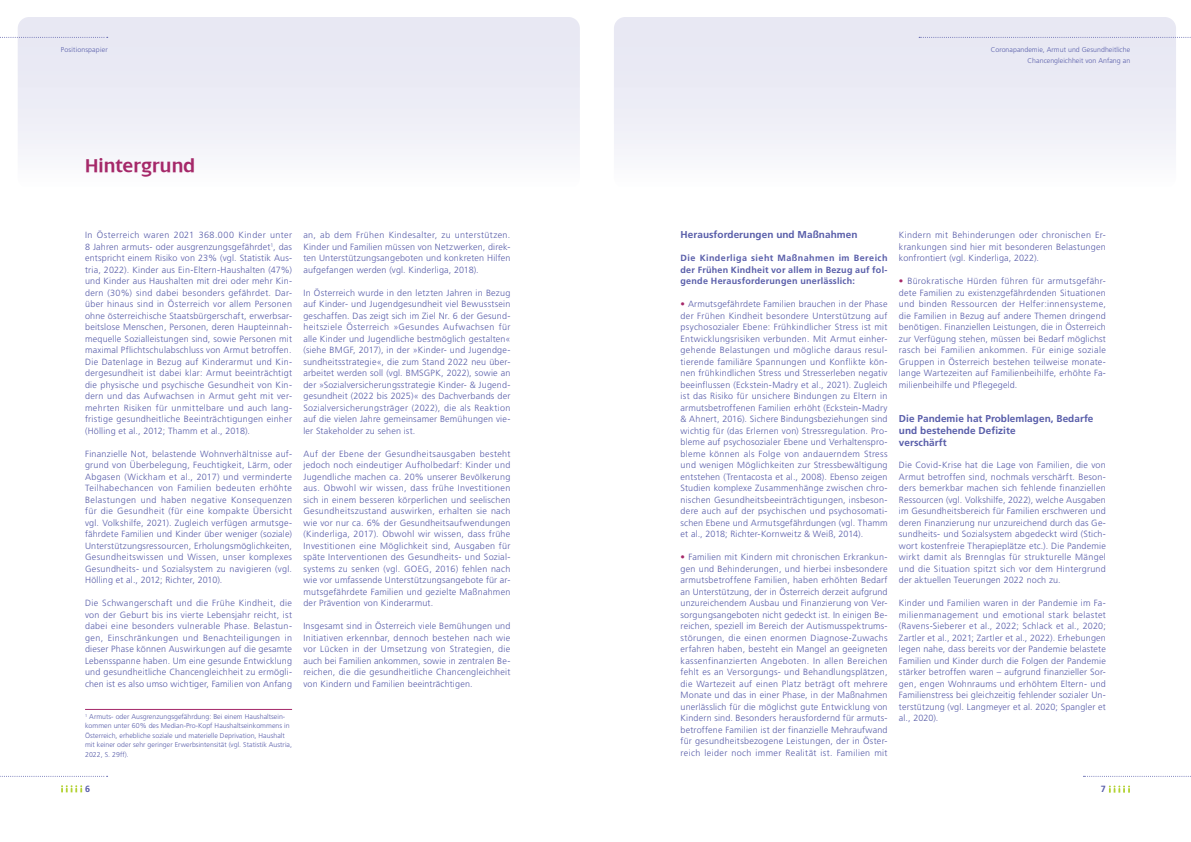
<style>
.page{position:relative;width:1191px;height:842px;background:#fff}
.page>*{position:absolute;margin:0;border:0;box-sizing:border-box;transform-origin:0 0}
.t1{font:600 20px "Dialog";letter-spacing:.005em;color:#a52869}
.t2{font:700 10px/12px "Frutiger";letter-spacing:.005em;color:#585da9}
.t3{font:300 9px/11.5px "Frutiger";letter-spacing:.02em;color:#585da9;text-align:justify}
.t4{font:700 9px/11.5px "Frutiger";letter-spacing:.025em;color:#585da9;text-align:justify}
.t5{font:300 7px/9.5px "Frutiger";letter-spacing:.005em;color:#585da9;text-align:right}
.s1{color:#a52869}
</style>
<div class="page">
<div style="left:18px;top:17px;width:562px;height:172px;background:linear-gradient(to bottom,#e4e4f1,#fafafc);border-radius:11px"></div>
<div style="left:614px;top:17px;width:562px;height:172px;background:linear-gradient(to bottom,#e4e4f1,#fafafc);border-radius:11px"></div>
<svg style="left:0;top:776px;width:108px;height:1px"></svg>
<svg style="left:1083px;top:776px;width:108px;height:1px"></svg>
<svg style="left:1108px;top:785px;width:22px;height:8px"></svg>
<svg style="left:61px;top:785px;width:21px;height:7px"></svg>
<svg style="left:919px;top:37px;width:272px;height:1px"></svg>
<svg style="left:0;top:37px;width:108px;height:1px"></svg>
<hr style="left:85px;top:709px;width:207px;height:1px;background:#a52869">
<p class="t5" style="left:61px;top:45px;width:48px">Positionspapier</p>
<h1 class="t1" style="left:85px;top:154px;width:112px">Hintergrund</h1>
<p class="t3" style="left:85px;top:230px;width:208px">In Österreich waren 2021 368.000 Kinder unter 8 Jahren armuts- oder ausgrenzungsgefährdet<sup>1</sup>, das entspricht einem Risiko von 23% (vgl. Statistik Aus&shy;tria, 2022). Kinder aus Ein-Eltern-Haushalten (47%) und Kinder aus Haushalten mit drei oder mehr Kin&shy;dern (30%) sind dabei besonders gefährdet. Dar&shy;über hinaus sind in Österreich vor allem Personen ohne österreichische Staatsbürgerschaft, erwerbsar&shy;beitslose Menschen, Personen, deren Haupteinnah&shy;mequelle Sozialleistungen sind, sowie Personen mit maximal Pflichtschulabschluss von Armut betroffen.<br>Die Datenlage in Bezug auf Kinderarmut und Kin&shy;dergesundheit ist dabei klar: Armut beeinträchtigt die physische und psychische Gesundheit von Kin&shy;dern und das Aufwachsen in Armut geht mit ver&shy;mehrten Risiken für unmittelbare und auch lang&shy;fristige gesundheitliche Beeinträchtigungen einher (Hölling et al., 2012; Thamm et al., 2018).</p>
<p class="t3" style="left:85px;top:448px;width:208px">Finanzielle Not, belastende Wohnverhältnisse auf&shy;grund von Überbelegung, Feuchtigkeit, Lärm, oder Abgasen (Wickham et al., 2017) und verminderte Teilhabechancen von Familien bedeuten erhöhte Belastungen und haben negative Konsequenzen für die Gesundheit (für eine kompakte Übersicht vgl. Volkshilfe, 2021). Zugleich verfügen armutsge&shy;fährdete Familien und Kinder über weniger (soziale)<br>Unterstützungsressourcen, Erholungsmöglichkeiten, Gesundheitswissen und Wissen, unser komplexes Gesundheits- und Sozialsystem zu navigieren (vgl.<br>Hölling et al., 2012; Richter, 2010).</p>
<p class="t3" style="left:85px;top:598px;width:208px">Die Schwangerschaft und die Frühe Kindheit, die von der Geburt bis ins vierte Lebensjahr reicht, ist dabei eine besonders vulnerable Phase. Belastun&shy;gen, Einschränkungen und Benachteiligungen in dieser Phase können Auswirkungen auf die gesamte Lebensspanne haben. Um eine gesunde Entwicklung und gesundheitliche Chancengleichheit zu ermögli&shy;chen ist es also umso wichtiger, Familien von Anfang</p>
<p class="t5" style="left:85px;top:712px;width:208px;text-align:left"><sup>1</sup> Armuts- oder Ausgrenzungsgefährdung: Bei einem Haushaltsein&shy;kommen unter 60% des Median-Pro-Kopf Haushaltseinkommens in Österreich, erhebliche soziale und materielle Deprivation, Haushalt mit keiner oder sehr geringer Erwerbsintensität (vgl. Statistik Austria, 2022, S. 29ff).</p>
<p class="t3" style="left:303px;top:230px;width:208px">an, ab dem Frühen Kindesalter, zu unterstützen.<br>Kinder und Familien müssen von Netzwerken, direk&shy;ten Unterstützungsangeboten und konkreten Hilfen aufgefangen werden (vgl. Kinderliga, 2018).</p>
<p class="t3" style="left:303px;top:287px;width:208px">In Österreich wurde in den letzten Jahren in Bezug auf Kinder- und Jugendgesundheit viel Bewusstsein geschaffen. Das zeigt sich im Ziel Nr. 6 der Gesund&shy;heitsziele Österreich »Gesundes Aufwachsen für alle Kinder und Jugendliche bestmöglich gestalten« (siehe BMGF, 2017), in der »Kinder- und Jugendge&shy;sundheitsstrategie«, die zum Stand 2022 neu über&shy;arbeitet werden soll (vgl. BMSGPK, 2022), sowie an der »Sozialversicherungsstrategie Kinder- &amp; Jugend&shy;gesundheit (2022 bis 2025)« des Dachverbands der Sozialversicherungsträger (2022), die als Reaktion auf die vielen Jahre gemeinsamer Bemühungen vie&shy;ler Stakeholder zu sehen ist.</p>
<p class="t3" style="left:303px;top:448px;width:208px">Auf der Ebene der Gesundheitsausgaben besteht jedoch noch eindeutiger Aufholbedarf: Kinder und Jugendliche machen ca. 20% unserer Bevölkerung aus. Obwohl wir wissen, dass frühe Investitionen sich in einem besseren körperlichen und seelischen Gesundheitszustand auswirken, erhalten sie nach wie vor nur ca. 6% der Gesundheitsaufwendungen (Kinderliga, 2017). Obwohl wir wissen, dass frühe Investitionen eine Möglichkeit sind, Ausgaben für späte Interventionen des Gesundheits- und Sozial&shy;systems zu senken (vgl. GOEG, 2016) fehlen nach wie vor umfassende Unterstützungsangebote für ar&shy;mutsgefährdete Familien und gezielte Maßnahmen der Prävention von Kinderarmut.</p>
<p class="t3" style="left:303px;top:621px;width:208px">Insgesamt sind in Österreich viele Bemühungen und Initiativen erkennbar, dennoch bestehen nach wie vor Lücken in der Umsetzung von Strategien, die auch bei Familien ankommen, sowie in zentralen Be&shy;reichen, die die gesundheitliche Chancengleichheit von Kindern und Familien beeinträchtigen.</p>
<p class="t5" style="left:990px;top:44px;width:141px;line-height:11.5px">Coronapandemie, Armut und Gesundheitliche<br>Chancengleichheit von Anfang an</p>
<p class="t2" style="left:680px;top:229px;width:178px">Herausforderungen und Maßnahmen</p>
<p class="t4" style="left:680px;top:252px;width:208px">Die Kinderliga sieht Maßnahmen im Bereich der Frühen Kindheit vor allem in Bezug auf fol&shy;gende Herausforderungen unerlässlich:</p>
<p class="t3" style="left:680px;top:299px;width:208px"><span class="s1">•</span> Armutsgefährdete Familien brauchen in der Phase der Frühen Kindheit besondere Unterstützung auf psychosozialer Ebene: Frühkindlicher Stress ist mit Entwicklungsrisiken verbunden. Mit Armut einher&shy;gehende Belastungen und mögliche daraus resul&shy;tierende familiäre Spannungen und Konflikte kön&shy;nen frühkindlichen Stress und Stresserleben negativ beeinflussen (Eckstein-Madry et al., 2021). Zugleich ist das Risiko für unsichere Bindungen zu Eltern in armutsbetroffenen Familien erhöht (Eckstein-Madry &amp; Ahnert, 2016). Sichere Bindungsbeziehungen sind wichtig für (das Erlernen von) Stressregulation. Pro&shy;bleme auf psychosozialer Ebene und Verhaltenspro&shy;bleme können als Folge von andauerndem Stress und wenigen Möglichkeiten zur Stressbewältigung entstehen (Trentacosta et al., 2008). Ebenso zeigen Studien komplexe Zusammenhänge zwischen chro&shy;nischen Gesundheitsbeeinträchtigungen, insbeson&shy;dere auch auf der psychischen und psychosomati&shy;schen Ebene und Armutsgefährdungen (vgl. Thamm et al., 2018; Richter-Kornweitz &amp; Weiß, 2014).</p>
<p class="t3" style="left:680px;top:552px;width:208px"><span class="s1">•</span> Familien mit Kindern mit chronischen Erkrankun&shy;gen und Behinderungen, und hierbei insbesondere armutsbetroffene Familien, haben erhöhten Bedarf an Unterstützung, der in Österreich derzeit aufgrund unzureichendem Ausbau und Finanzierung von Ver&shy;sorgungsangeboten nicht gedeckt ist. In einigen Be&shy;reichen, speziell im Bereich der Autismusspektrums&shy;störungen, die einen enormen Diagnose-Zuwachs erfahren haben, besteht ein Mangel an geeigneten kassenfinanzierten Angeboten. In allen Bereichen fehlt es an Versorgungs- und Behandlungsplätzen, die Wartezeit auf einen Platz beträgt oft mehrere Monate und das in einer Phase, in der Maßnahmen unerlässlich für die möglichst gute Entwicklung von Kindern sind. Besonders herausfordernd für armuts&shy;betroffene Familien ist der finanzielle Mehraufwand für gesundheitsbezogene Leistungen, der in Öster&shy;reich leider noch immer Realität ist. Familien mit</p>
<p class="t3" style="left:899px;top:230px;width:208px">Kindern mit Behinderungen oder chronischen Er&shy;krankungen sind hier mit besonderen Belastungen konfrontiert (vgl. Kinderliga, 2022).</p>
<p class="t3" style="left:899px;top:276px;width:208px"><span class="s1">•</span> Bürokratische Hürden führen für armutsgefähr&shy;dete Familien zu existenzgefährdenden Situationen und binden Ressourcen der Helfer:innensysteme, die Familien in Bezug auf andere Themen dringend benötigen. Finanziellen Leistungen, die in Österreich zur Verfügung stehen, müssen bei Bedarf möglichst rasch bei Familien ankommen. Für einige soziale Gruppen in Österreich bestehen teilweise monate&shy;lange Wartezeiten auf Familienbeihilfe, erhöhte Fa&shy;milienbeihilfe und Pflegegeld.</p>
<p class="t2" style="left:899px;top:413px;width:196px">Die Pandemie hat Problemlagen, Bedarfe und bestehende Defizite<br>verschärft</p>
<p class="t3" style="left:899px;top:460px;width:208px">Die Covid-Krise hat die Lage von Familien, die von Armut betroffen sind, nochmals verschärft. Beson&shy;ders bemerkbar machen sich fehlende finanziellen Ressourcen (vgl. Volkshilfe, 2022), welche Ausgaben im Gesundheitsbereich für Familien erschweren und deren Finanzierung nur unzureichend durch das Ge&shy;sundheits- und Sozialsystem abgedeckt wird (Stich&shy;wort kostenfreie Therapieplätze etc.). Die Pandemie wirkt damit als Brennglas für strukturelle Mängel und die Situation spitzt sich vor dem Hintergrund der aktuellen Teuerungen 2022 noch zu.</p>
<p class="t3" style="left:899px;top:598px;width:208px">Kinder und Familien waren in der Pandemie im Fa&shy;milienmanagement und emotional stark belastet (Ravens-Sieberer et al., 2022; Schlack et al., 2020; Zartler et al., 2021; Zartler et al., 2022). Erhebungen legen nahe, dass bereits vor der Pandemie belastete Familien und Kinder durch die Folgen der Pandemie stärker betroffen waren – aufgrund finanzieller Sor&shy;gen, engen Wohnraums und erhöhtem Eltern- und Familienstress bei gleichzeitig fehlender sozialer Un&shy;terstützung (vgl. Langmeyer et al. 2020; Spangler et al., 2020).</p>
<p class="t4" style="left:85px;top:783px;width:7px">6</p>
<p class="t4" style="left:1101px;top:783px;width:7px">7</p>
</div>
